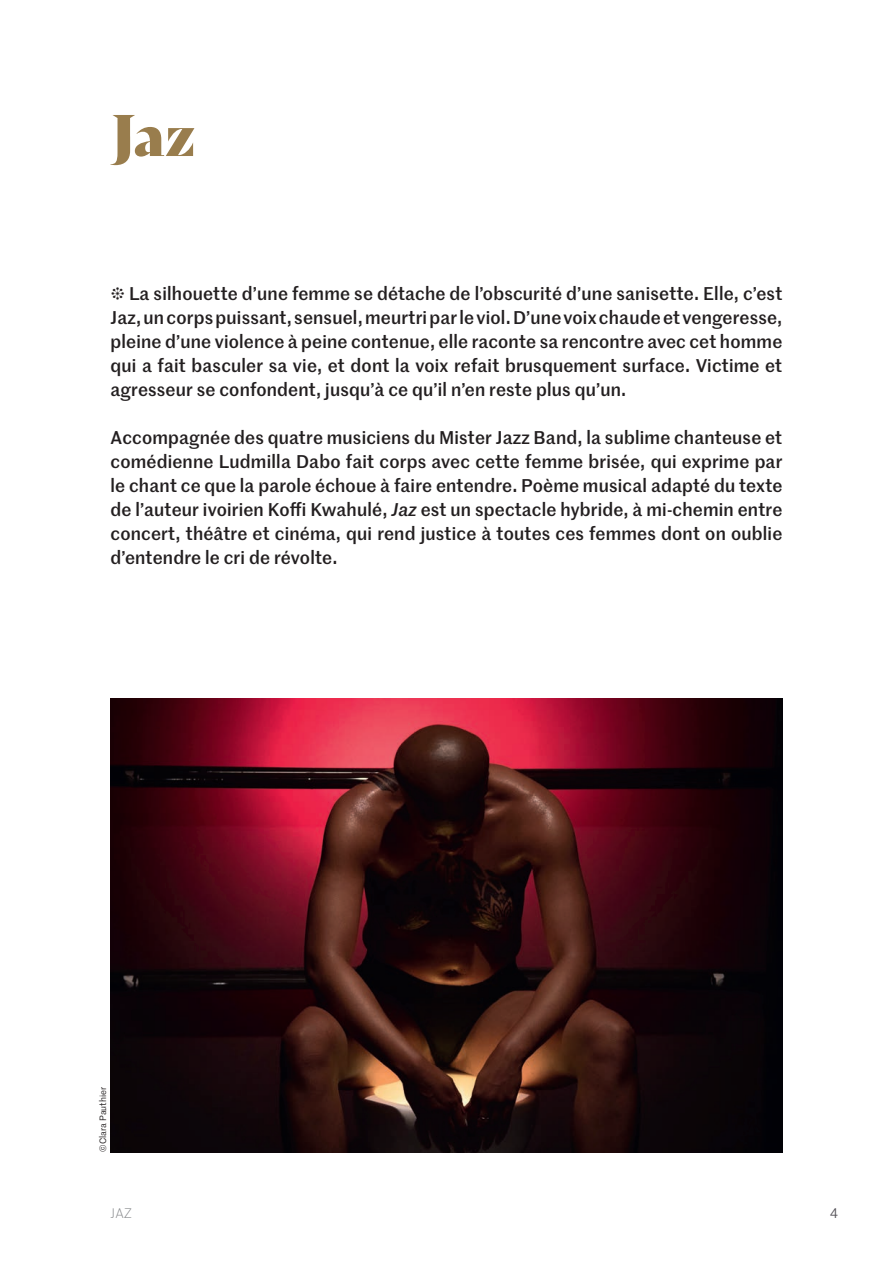
<style>
.page{position:relative;width:893px;height:1263px;background:#fff}
.page>*{position:absolute;margin:0;border:0;box-sizing:border-box;transform-origin:0 0}
.t1{font:57px "Bely Display";color:#997d4d}
.t2{font:500 18px/24px "Marr Sans";letter-spacing:.01em;color:#231f20;text-align:justify}
.t3{font:300 13.5px "Marr Sans";color:#808285}
.t4{font:13.5px "Marr Sans";color:#565359}
.t5{font:9px "Marr Sans";color:#231f20}
.s1{font-family:"Bely Display";font-weight:400}
.s2{font-style:italic}
</style>
<div class="page">
<img style="left:111px;top:698px;width:671px;height:454px">
<h1 class="t1" style="left:111px;top:89px;width:86px">Jaz</h1>
<p class="t2" style="left:111px;top:281px;width:673px"><span class="s1">n</span> La silhouette d’une femme se détache de l’obscurité d’une sanisette. Elle, c’est Jaz, un corps puissant, sensuel, meurtri par le viol. D’une voix chaude et vengeresse, pleine d’une violence à peine contenue, elle raconte sa rencontre avec cet homme qui a fait basculer sa vie, et dont la voix refait brusquement surface. Victime et agresseur se confondent, jusqu’à ce qu’il n’en reste plus qu’un.</p>
<p class="t2" style="left:111px;top:425px;width:673px">Accompagnée des quatre musiciens du Mister Jazz Band, la sublime chanteuse et comédienne Ludmilla Dabo fait corps avec cette femme brisée, qui exprime par le chant ce que la parole échoue à faire entendre. Poème musical adapté du texte de l’auteur ivoirien Koffi Kwahulé, <span class="s2">Jaz</span> est un spectacle hybride, à mi-chemin entre concert, théâtre et cinéma, qui rend justice à toutes ces femmes dont on oublie d’entendre le cri de révolte.</p>
<p class="t5" style="left:97px;top:1152px;width:67px;rotate:-90deg">© Clara Pauthier</p>
<p class="t3" style="left:111px;top:1204px;width:23px">JAZ</p>
<p class="t4" style="left:830px;top:1204px;width:9px">4</p>
</div>
